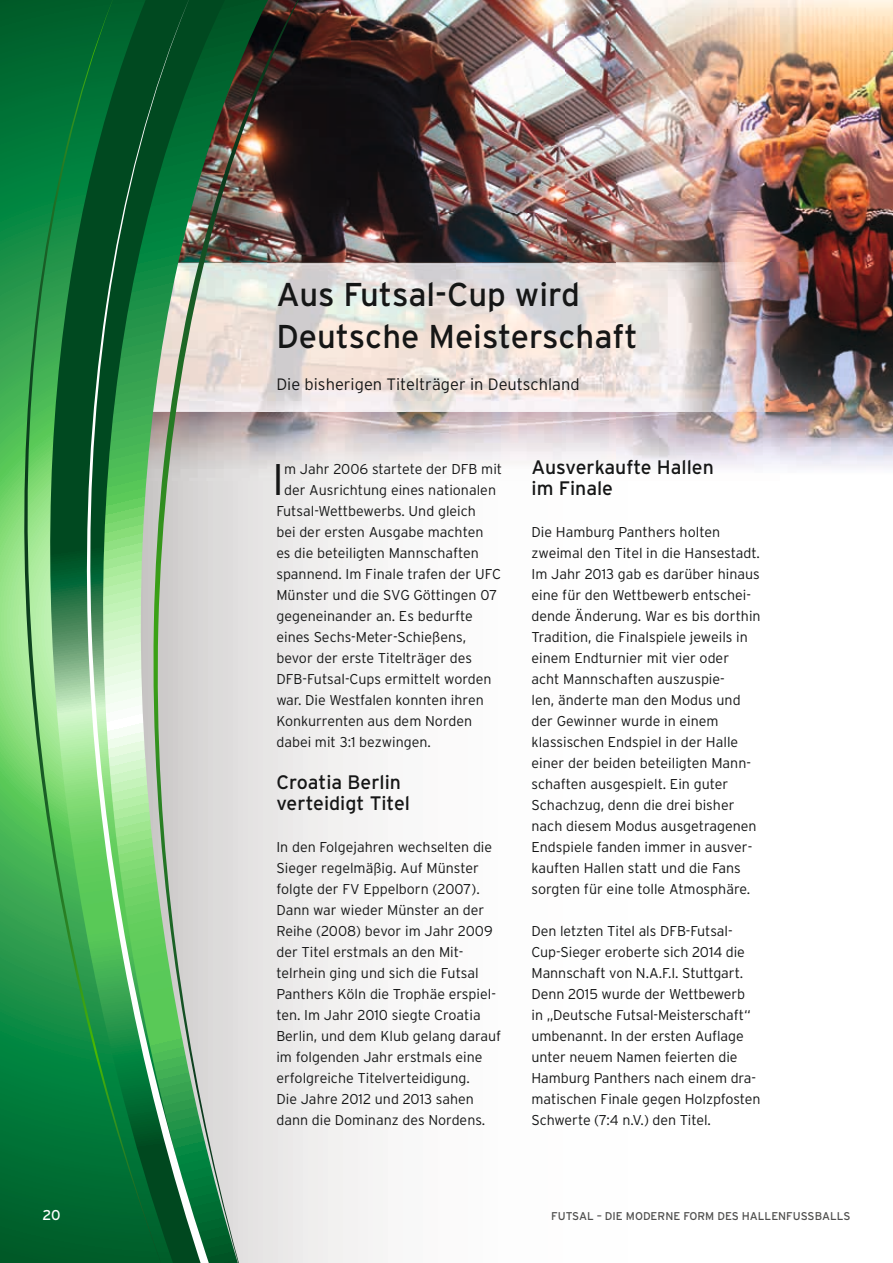
<style>
.page{position:relative;width:893px;height:1263px;background:#fff}
.page>*{position:absolute;margin:0;border:0;box-sizing:border-box;transform-origin:0 0}
.t1{font:300 44.25px "Interstate";color:#151616}
.t2{font:33px/42px "Interstate";color:#151616}
.t3{font:19.5px/21px "Interstate";color:#151616}
.t4{font:300 16.5px "Interstate";color:#151616}
.t5{font:300 14.25px/21px "Interstate";color:#151616}
.t6{font:14.25px "Interstate";color:#fff}
.t7{font:11.25px "Interstate";color:#4e4e4d}
</style>
<div class="page">
<div style="left:299px;top:480px;width:84px;height:783px;background:#f2f1f0"></div>
<img style="left:780px;top:0;width:113px;height:468px">
<img style="left:299px;top:0;width:481px;height:263px">
<img style="left:299px;top:412px;width:318px;height:68px">
<img style="left:617px;top:412px;width:163px;height:56px">
<img style="left:299px;top:263px;width:509px;height:149px">
<svg style="left:0;top:0;width:15px;height:1263px;background:#36a051"></svg>
<svg style="left:15px;top:0;width:6px;height:1263px;background:#3aa253"></svg>
<svg style="left:213px;top:0;width:86px;height:1263px;background:#bfbdb9"></svg>
<svg style="left:21px;top:0;width:64px;height:1263px;background:#30924c"></svg>
<svg style="left:85px;top:0;width:128px;height:1263px;background:#5e9d6f"></svg>
<p class="t6" style="left:43px;top:1207px;width:20px">20</p>
<h2 class="t2" style="left:276px;top:273px;width:363px">Aus Futsal-Cup wird<br>Deutsche Meisterschaft</h2>
<p class="t4" style="left:276px;top:375px;width:305px">Die bisherigen Titelträger in Deutschland</p>
<h1 class="t1" style="left:272px;top:455px;width:14px">I</h1>
<p class="t5" style="left:284px;top:458px;width:220px">m Jahr 2006 startete der DFB mit</p>
<p class="t5" style="left:284px;top:479px;width:213px">der Ausrichtung eines nationalen</p>
<p class="t5" style="left:276px;top:500px;width:201px">Futsal-Wettbewerbs. Und gleich</p>
<p class="t5" style="left:276px;top:521px;width:209px">bei der ersten Ausgabe machten</p>
<p class="t5" style="left:276px;top:542px;width:204px">es die beteiligten Mannschaften</p>
<p class="t5" style="left:276px;top:563px;width:226px">spannend. Im Finale trafen der UFC</p>
<p class="t5" style="left:276px;top:584px;width:222px">Münster und die SVG Göttingen 07</p>
<p class="t5" style="left:276px;top:605px;width:198px">gegeneinander an. Es bedurfte</p>
<p class="t5" style="left:276px;top:626px;width:191px">eines Sechs-Meter-Schießens,</p>
<p class="t5" style="left:276px;top:647px;width:197px">bevor der erste Titelträger des</p>
<p class="t5" style="left:276px;top:668px;width:217px">DFB-Futsal-Cups ermittelt worden</p>
<p class="t5" style="left:276px;top:689px;width:209px">war. Die Westfalen konnten ihren</p>
<p class="t5" style="left:276px;top:710px;width:197px">Konkurrenten aus dem Norden</p>
<p class="t5" style="left:276px;top:731px;width:156px">dabei mit 3:1 bezwingen.</p>
<h3 class="t3" style="left:276px;top:771px;width:135px">Croatia Berlin verteidigt Titel</h3>
<p class="t5" style="left:276px;top:836px;width:226px">In den Folgejahren wechselten die<br>Sieger regelmäßig. Auf Münster folgte der FV Eppelborn (2007).<br>Dann war wieder Münster an der<br>Reihe (2008) bevor im Jahr 2009 der Titel erstmals an den Mit&shy;telrhein ging und sich die Futsal<br>Panthers Köln die Trophäe erspiel&shy;ten. Im Jahr 2010 siegte Croatia<br>Berlin, und dem Klub gelang darauf im folgenden Jahr erstmals eine erfolgreiche Titelverteidigung.<br>Die Jahre 2012 und 2013 sahen dann die Dominanz des Nordens.</p>
<h3 class="t3" style="left:531px;top:456px;width:184px">Ausverkaufte Hallen im Finale</h3>
<p class="t5" style="left:531px;top:521px;width:231px">Die Hamburg Panthers holten zweimal den Titel in die Hansestadt.<br>Im Jahr 2013 gab es darüber hinaus eine für den Wettbewerb entschei&shy;dende Änderung. War es bis dorthin<br>Tradition, die Finalspiele jeweils in einem Endturnier mit vier oder acht Mannschaften auszuspie-<br>len, änderte man den Modus und der Gewinner wurde in einem klassischen Endspiel in der Halle einer der beiden beteiligten Mann&shy;schaften ausgespielt. Ein guter<br>Schachzug, denn die drei bisher nach diesem Modus ausgetragenen<br>Endspiele fanden immer in ausver&shy;kauften Hallen statt und die Fans sorgten für eine tolle Atmosphäre.</p>
<p class="t5" style="left:531px;top:920px;width:230px">Den letzten Titel als DFB-Futsal-Cup-Sieger eroberte sich 2014 die Mannschaft von N.A.F.I. Stuttgart.<br>Denn 2015 wurde der Wettbewerb<br>in „Deutsche Futsal-Meisterschaft“ umbenannt. In der ersten Auflage unter neuem Namen feierten die Hamburg Panthers nach einem dra&shy;matischen Finale gegen Holzpfosten Schwerte (7:4 n.V.) den Titel.</p>
<p class="t7" style="left:551px;top:1209px;width:301px">FUTSAL – DIE MODERNE FORM DES HALLENFUSSBALLS</p>
</div>
